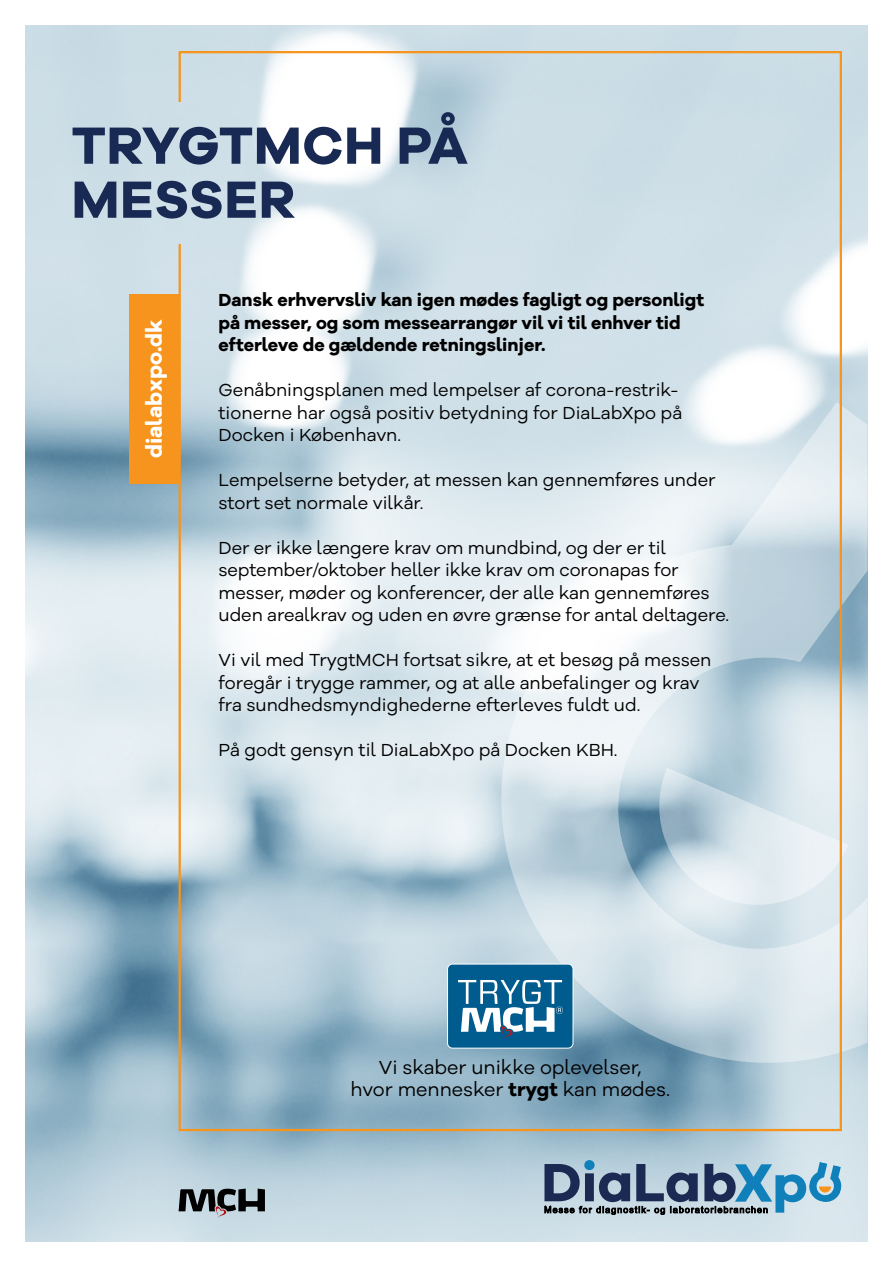
<style>
.page{position:relative;width:893px;height:1263px;background:#fff}
.page>*{position:absolute;margin:0;border:0;box-sizing:border-box;transform-origin:0 0}
.t1{font:700 54px/54px "Galano Grotesque";letter-spacing:.01em;color:#182953}
.t2{font:700 21.75px "Galano Grotesque Alt";color:#fff}
.t3{font:19.5px/22.5px "Galano Grotesque Alt";color:#000;text-align:center}
.t4{font:18px/22.5px "Galano Grotesque Alt";color:#000}
.t5{font:700 18px/22.5px "Galano Grotesque Alt";color:#000}
.s1{font-weight:700}
</style>
<div class="page">
<img style="left:26px;top:26px;width:841px;height:1216px">
<svg style="left:448px;top:369px;width:419px;height:787px;background:#cddce3"></svg>
<svg style="left:629px;top:768px;width:219px;height:167px;background:#cbdbe3"></svg>
<svg style="left:179px;top:1188px;width:86px;height:30px;background:#6b7378"></svg>
<div style="left:98px;top:102px;width:104px;height:141px;background:#cddee7"></div>
<div style="left:129px;top:294px;width:50px;height:190px;background:#f7941d"></div>
<div style="left:448px;top:964px;width:125px;height:84px;background:#005c8e;border-radius:5px"></div>
<div style="left:447px;top:964px;width:126px;height:84px;border:1px solid #fff;border-radius:5px"></div>
<svg style="left:458px;top:980px;width:104px;height:59px"></svg>
<div style="left:584px;top:1160px;width:11px;height:10px;background:#1080bb;border-radius:50%"></div>
<svg style="left:544px;top:1162px;width:298px;height:52px;background:#7a97ae"></svg>
<h1 class="t1" style="left:71px;top:117px;width:398px">TRYGTMCH PÅ<br>MESSER</h1>
<p class="t2" style="left:140px;top:458px;width:140px;rotate:-90deg">dialabxpo.dk</p>
<p class="t5" style="left:219px;top:288px;width:487px">Dansk erhvervsliv kan igen mødes fagligt og personligt på messer, og som messearrangør vil vi til enhver tid efterleve de gældende retningslinjer.</p>
<p class="t4" style="left:219px;top:378px;width:465px">Genåbningsplanen med lempelser af corona-restrik&shy;tionerne har også positiv betydning for DiaLabXpo på<br>Docken i København.</p>
<p class="t4" style="left:219px;top:468px;width:499px">Lempelserne betyder, at messen kan gennemføres under stort set normale vilkår.</p>
<p class="t4" style="left:219px;top:536px;width:512px">Der er ikke længere krav om mundbind, og der er til september/oktober heller ikke krav om coronapas for messer, møder og konferencer, der alle kan gennemføres uden arealkrav og uden en øvre grænse for antal deltagere.</p>
<p class="t4" style="left:219px;top:648px;width:494px">Vi vil med TrygtMCH fortsat sikre, at et besøg på messen foregår i trygge rammer, og at alle anbefalinger og krav fra sundhedsmyndighederne efterleves fuldt ud.</p>
<p class="t4" style="left:219px;top:738px;width:401px">På godt gensyn til DiaLabXpo på Docken KBH.</p>
<p class="t3" style="left:350px;top:1055px;width:321px">Vi skaber unikke oplevelser,<br>hvor mennesker <span class="s1">trygt</span> kan mødes.</p>
</div>
